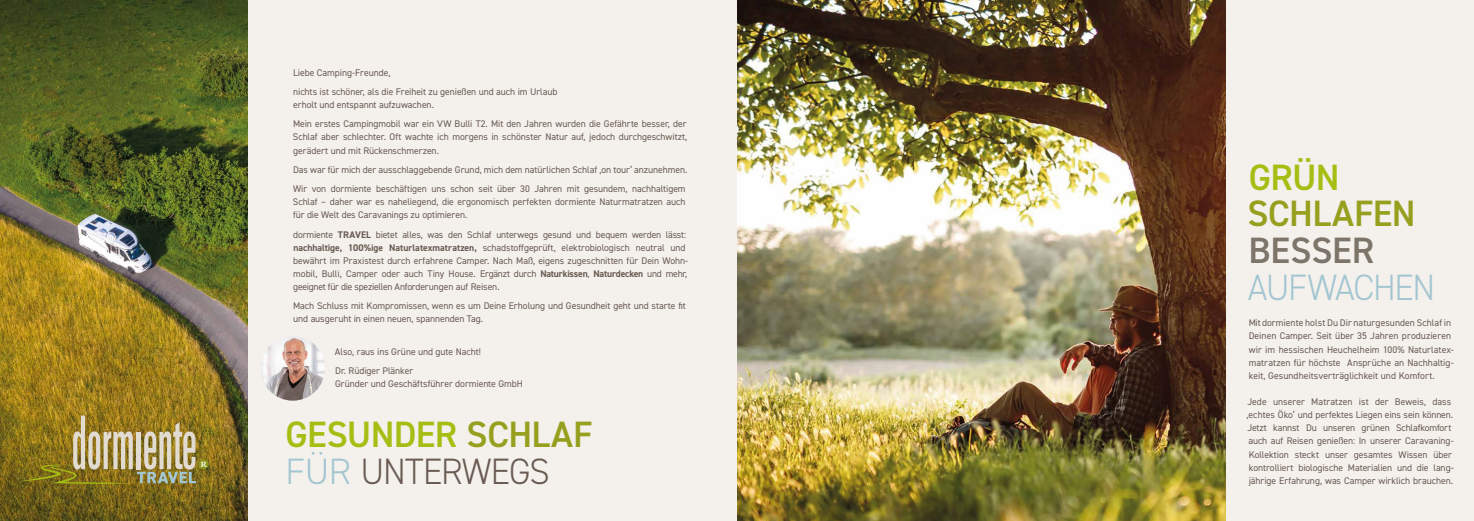
<style>
.page{position:relative;width:1474px;height:521px;background:#fff}
.page>*{position:absolute;margin:0;border:0;box-sizing:border-box;transform-origin:0 0}
.t1{font:300 36.75px/36.8px "DIN2014";letter-spacing:-.015em;color:#695b52}
.t2{font:300 36.75px "DIN2014";letter-spacing:-.035em;color:#a2c6d1}
.t3{font:600 36.75px "DIN2014";letter-spacing:-.015em;color:#96a01e}
.t4{font:600 36.75px "DIN2014";letter-spacing:-.005em;color:#7d746a}
.t5{font:600 36.75px "DIN2014";color:#a6be14}
.t6{font:9.62px/13.1px "DIN2014";letter-spacing:-.005em;color:#695b52}
.s1{font-weight:700}
.s2{font-weight:600;color:#a6be14}
.s3{font-weight:600;color:#96a01e}
.s4{color:#a2c6d1}
</style>
<div class="page">
<img style="left:0;top:0;width:248px;height:521px">
<div style="left:1225px;top:0;width:248px;height:521px;background:#f4f0ec"></div>
<div style="left:248px;top:0;width:977px;height:521px;background:#f4f0ec"></div>
<img style="left:737px;top:0;width:488px;height:521px">
<img style="left:260px;top:336px;width:65px;height:65px;border-radius:32px">
<svg style="left:19px;top:415px;width:189px;height:69px"></svg>
<p class="t6" style="left:293px;top:62px;width:266px;line-height:19.2px">Liebe Camping-Freunde,<br>nichts ist schöner, als die Freiheit zu genießen und auch im Urlaub</p>
<p class="t6" style="left:293px;top:95px;width:395px;line-height:19.2px">erholt und entspannt aufzuwachen.<br>Mein erstes Campingmobil war ein VW Bulli T2. Mit den Jahren wurden die Gefährte besser, der</p>
<p class="t6" style="left:293px;top:130px;width:396px">Schlaf aber schlechter. Oft wachte ich morgens in schönster Natur auf, jedoch durchgeschwitzt, gerädert und mit Rückenschmerzen.</p>
<p class="t6" style="left:293px;top:160px;width:396px;line-height:19.2px">Das war für mich der ausschlaggebende Grund, mich dem natürlichen Schlaf ‚on tour‘ anzunehmen.<br>Wir von dormiente beschäftigen uns schon seit über 30 Jahren mit gesundem, nachhaltigem</p>
<p class="t6" style="left:293px;top:195px;width:394px">Schlaf – daher war es naheliegend, die ergonomisch perfekten dormiente Naturmatratzen auch für die Welt des Caravanings zu optimieren.</p>
<p class="t6" style="left:293px;top:227px;width:396px">dormiente <span class="s1">TRAVEL</span> bietet alles, was den Schlaf unterwegs gesund und bequem werden lässt: <span class="s1">nachhaltige, 100%ige Naturlatexmatratzen,</span> schadstoffgeprüft, elektrobiologisch neutral und bewährt im Praxistest durch erfahrene Camper. Nach Maß, eigens zugeschnitten für Dein Wohn&shy;mobil, Bulli, Camper oder auch Tiny House. Ergänzt durch <span class="s1">Naturkissen</span>, <span class="s1">Naturdecken</span> und mehr, geeignet für die speziellen Anforderungen auf Reisen.</p>
<p class="t6" style="left:293px;top:299px;width:394px">Mach Schluss mit Kompromissen, wenn es um Deine Erholung und Gesundheit geht und starte fit und ausgeruht in einen neuen, spannenden Tag.</p>
<p class="t6" style="left:335px;top:342px;width:147px;line-height:19.2px">Also, raus ins Grüne und gute Nacht!<br>Dr. Rüdiger Plänker</p>
<p class="t6" style="left:335px;top:377px;width:189px">Gründer und Geschäftsführer dormiente GmbH</p>
<h1 class="t1" style="left:285px;top:416px;width:308px"><span class="s2">GESUNDER</span> <span class="s3">SCHLAF<br></span><span class="s4">FÜR</span> UNTERWEGS</h1>
<h1 class="t5" style="left:1248px;top:153px;width:92px">GRÜN</h1>
<h1 class="t3" style="left:1247px;top:189px;width:170px">SCHLAFEN</h1>
<h1 class="t4" style="left:1248px;top:226px;width:127px">BESSER</h1>
<h1 class="t2" style="left:1247px;top:265px;width:189px">AUFWACHEN</h1>
<p class="t6" style="left:1248px;top:316px;width:207px">Mit dormiente holst Du Dir naturgesunden Schlaf in Deinen Camper. Seit über 35 Jahren produzieren wir im hessischen Heuchelheim 100% Naturlatex&shy;matratzen für höchste Ansprüche an Nachhaltig&shy;keit, Gesundheitsverträglichkeit und Komfort.</p>
<p class="t6" style="left:1246px;top:395px;width:209px">Jede unserer Matratzen ist der Beweis, dass ,echtes Öko‘ und perfektes Liegen eins sein können.<br>Jetzt kannst Du unseren grünen Schlafkomfort auch auf Reisen genießen: In unserer Caravaning-Kollektion steckt unser gesamtes Wissen über kontrolliert biologische Materialien und die lang&shy;jährige Erfahrung, was Camper wirklich brauchen.</p>
</div>
